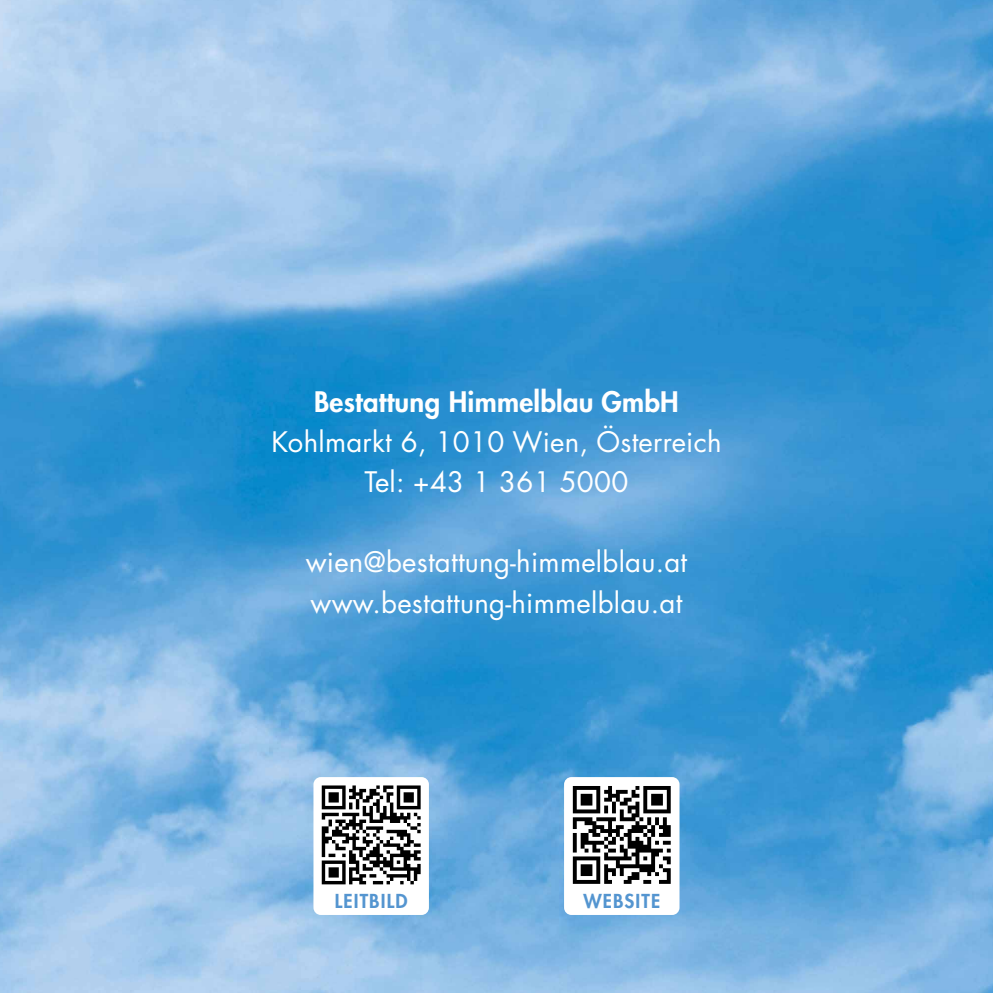
<style>
.page{position:relative;width:993px;height:993px;background:#fff}
.page>*{position:absolute;margin:0;border:0;box-sizing:border-box;transform-origin:0 0}
.t1{font:27.5px/40px "Futura LT Pro";letter-spacing:.01em;color:#fff;text-align:center}
.t2{font:800 27.5px "Futura LT Pro";letter-spacing:.01em;color:#fff}
.t3{font:800 18.75px "Futura LT Pro";letter-spacing:.06em;color:#5495d0}
</style>
<div class="page">
<img style="left:0;top:0;width:992px;height:992px">
<div style="left:313px;top:776px;width:116px;height:138px;background:#fff;border-radius:7px"></div>
<svg style="left:321px;top:785px;width:99px;height:99px"></svg>
<div style="left:564px;top:776px;width:115px;height:138px;background:#fff;border-radius:7px"></div>
<svg style="left:572px;top:786px;width:98px;height:97px"></svg>
<p class="t2" style="left:314px;top:389px;width:366px">Bestattung Himmelblau GmbH</p>
<p class="t1" style="left:271px;top:422px;width:451px">Kohlmarkt 6, 1010 Wien, Österreich<br>Tel: +43 1 361 5000</p>
<p class="t1" style="left:305px;top:542px;width:383px;text-align:left">wien@bestattung-himmelblau.at www.bestattung-himmelblau.at</p>
<p class="t3" style="left:335px;top:891px;width:74px">LEITBILD</p>
<p class="t3" style="left:583px;top:891px;width:78px">WEBSITE</p>
</div>
